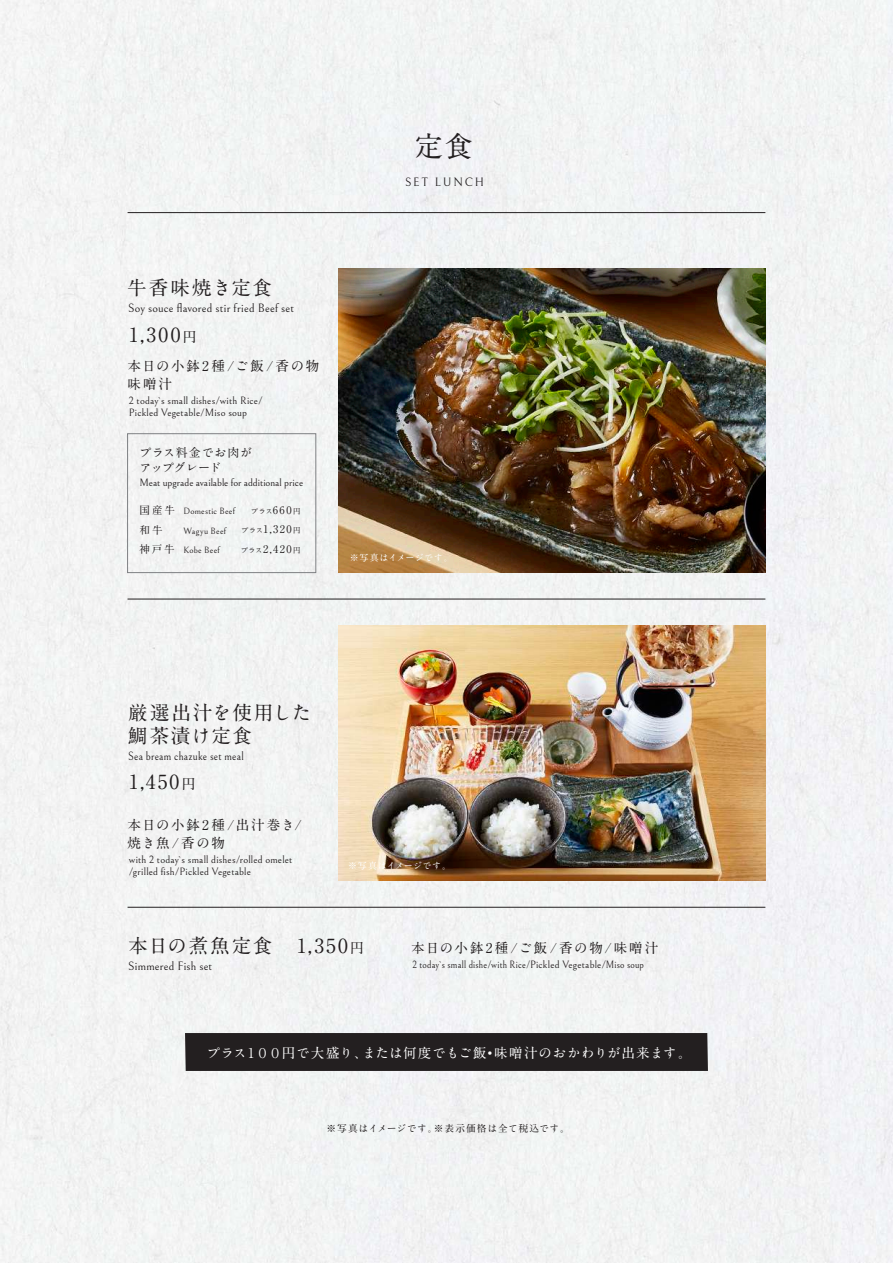
<style>
.page{position:relative;width:893px;height:1263px;background:#f2f3f3}
.page>*{position:absolute;margin:0;border:0;box-sizing:border-box;transform-origin:0 0}
.t1{font:700 28.5px "A1 Mincho Std";color:#231f20}
.t2{font:700 19.5px/22.5px "A1 Mincho Std";letter-spacing:.085em;color:#231f20}
.t3{font:700 13.5px/18px "A1 Mincho Std";letter-spacing:.135em;color:#231f20}
.t4{font:700 13.5px "A1 Mincho Std";letter-spacing:.03em;color:#fff}
.t5{font:12px "Bellefair";letter-spacing:.015em;color:#231f20}
.t6{font:12px "Bellefair";letter-spacing:.015em;color:#231f20;scale:.9 1}
.t7{font:700 12px/15px "A1 Mincho Std";letter-spacing:.02em;color:#231f20}
.t8{font:12px "Bellefair";letter-spacing:.155em;color:#231f20}
.t9{font:10.5px/12px "Bellefair";letter-spacing:.015em;color:#231f20}
.t10{font:10.5px "Bellefair";letter-spacing:.015em;color:#231f20;scale:.9 1}
.t11{font:10.5px "Bellefair";letter-spacing:-.005em;color:#231f20}
.t12{font:700 10.5px/19.5px "A1 Mincho Std";letter-spacing:.165em;color:#231f20}
.t13{font:700 9.75px "A1 Mincho Std";letter-spacing:.065em;color:#231f20}
.t14{font:9px/19.5px "Bellefair";letter-spacing:.025em;color:#231f20}
.t15{font:700 9px "A1 Mincho Std";letter-spacing:.035em;color:#fff}
.t16{font:700 7.35px "A1 Mincho Std";color:#231f20}
.s1{font-size:13.65px}
.s2{font-size:10.5px}
.s3{font-size:7.35px}
</style>
<div class="page">
<img style="left:338px;top:268px;width:427px;height:305px">
<img style="left:338px;top:625px;width:427px;height:256px">
<hr style="left:128px;top:212px;width:637px;height:1px;background:#231f20">
<div style="left:127px;top:433px;width:189px;height:140px;border:1px solid #7e8083"></div>
<hr style="left:128px;top:599px;width:637px;height:1px;background:#231f20">
<hr style="left:128px;top:907px;width:637px;height:1px;background:#231f20">
<div style="left:185px;top:1033px;width:523px;height:38px;background:#231f20"></div>
<h1 class="t1" style="left:414px;top:123px;width:60px">定食</h1>
<p class="t8" style="left:405px;top:175px;width:81px">SET LUNCH</p>
<h2 class="t2" style="left:127px;top:274px;width:146px">牛香味焼き定食</h2>
<p class="t5" style="left:128px;top:302px;width:167px">Soy souce flavored stir fried Beef set</p>
<h2 class="t2" style="left:129px;top:320px;width:69px">1,300<span class="s1">円</span></h2>
<p class="t3" style="left:128px;top:355px;width:193px">本日の小鉢2種/ご飯/香の物味噌汁</p>
<p class="t9" style="left:129px;top:395px;width:135px">2 today`s small dishes/with Rice/<br>Pickled Vegetable/Miso soup</p>
<p class="t7" style="left:140px;top:444px;width:114px">プラス料金でお肉がアップグレード</p>
<p class="t11" style="left:140px;top:476px;width:165px">Meat upgrade available for additional price</p>
<p class="t12" style="left:140px;top:499px;width:37px">国産牛和牛神戸牛</p>
<p class="t14" style="left:183px;top:502px;width:53px">Domestic Beef<br>Wagyu Beef<br>Kobe Beef</p>
<p class="t16" style="left:251px;top:505px;width:51px">プラス<span class="s2">660</span> 円</p>
<p class="t12" style="left:241px;top:518px;width:61px"><span class="s3">プラス</span>1,320<span class="s3">円プラス</span>2,420<span class="s3">円</span></p>
<p class="t15" style="left:350px;top:550px;width:104px">※写真はイメージです。</p>
<h2 class="t2" style="left:128px;top:699px;width:185px">厳選出汁を使用した鯛茶漬け定食</h2>
<p class="t6" style="left:128px;top:749px;width:130px">Sea bream chazuke set meal</p>
<h2 class="t2" style="left:129px;top:768px;width:68px">1,450<span class="s1">円</span></h2>
<p class="t3" style="left:128px;top:813px;width:176px">本日の小鉢2種/出汁巻き/焼き魚/香の物</p>
<p class="t9" style="left:129px;top:854px;width:165px">with 2 today`s small dishes/rolled omelet /grilled fish/Pickled Vegetable</p>
<p class="t15" style="left:348px;top:859px;width:104px">※写真はイメージです。</p>
<h2 class="t2" style="left:128px;top:931px;width:145px">本日の煮魚定食</h2>
<p class="t5" style="left:128px;top:959px;width:86px">Simmered Fish set</p>
<h2 class="t2" style="left:297px;top:931px;width:69px">1,350<span class="s1">円</span></h2>
<p class="t3" style="left:411px;top:937px;width:249px">本日の小鉢2種/ご飯/香の物/味噌汁</p>
<p class="t10" style="left:412px;top:959px;width:259px">2 today`s small dishe/with Rice/Pickled Vegetable/Miso soup</p>
<p class="t4" style="left:207px;top:1041px;width:486px">プラス１００円で大盛り、または何度でもご飯•味噌汁のおかわりが出来ます。</p>
<p class="t13" style="left:327px;top:1120px;width:245px">※写真はイメージです。※表示価格は全て税込です。</p>
</div>
